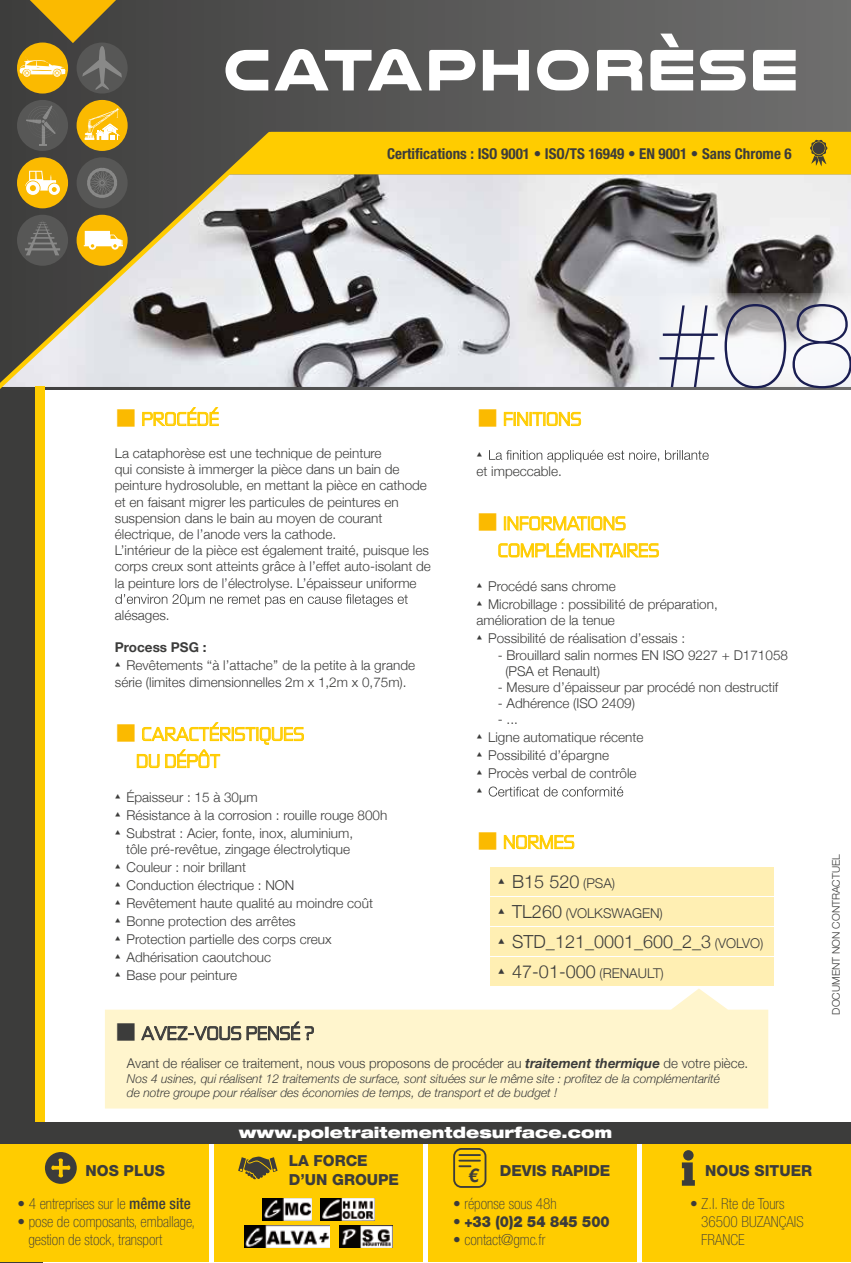
<style>
.page{position:relative;width:851px;height:1263px;background:#fff}
.page>*{position:absolute;margin:0;border:0;box-sizing:border-box;transform-origin:0 0}
.t1{font:200 120px "Helvetica Neue";color:#1a1e52}
.t2{font:700 60px "Nulshock Rg";letter-spacing:.05em;color:#fff}
.t3{font:italic 700 18.9px "Helvetica Neue LT Std";color:#3c3c3b}
.t4{font:18px/27px "Zekton Rg";color:#fc0}
.t5{font:300 18px "Helvetica Neue";color:#3c3c3b}
.t6{font:18px "Zekton Rg";color:#3c3c3b}
.t7{font:100 condensed 15.3px/18.3px "Helvetica Neue LT Std";color:#3c3c3b}
.t8{font:800 15.3px/18.3px "Helvetica Neue LT Std";color:#3c3c3b}
.t9{font:900 expanded 15.3px "Helvetica Neue LT Std";color:#fff}
.t10{font:900 15.3px "Helvetica Neue LT Std";color:#3c3c3b;scale:.9 1}
.t11{font:700 condensed 15px "Helvetica Neue LT Std";color:#3c3c3b}
.t12{font:15px "Zekton Rg";color:#3c3c3b}
.t13{font:300 13.5px/16.2px "Helvetica Neue";color:#3c3c3b}
.t14{font:700 13.5px "Helvetica Neue";color:#3c3c3b}
.t15{font:italic 300 12.3px/14.4px "Helvetica Neue";color:#3c3c3b}
.t16{font:300 10.5px "Helvetica Neue";color:#3c3c3b}
.s1{color:#fbba00}
.s2{font-family:"Zekton Rg";font-weight:400;font-size:15px}
.s3{font-family:"Zekton Rg";font-weight:400}
.s4{font-size:13.5px}
.s5{font-family:"Zekton Rg";font-weight:400;font-size:18px}
.s6{font-size:18px}
.s7{font-weight:700;font-style:italic}
.s8{font-weight:500}
.s9{font-weight:100;font-stretch:condensed}
</style>
<div class="page">
<div style="left:490px;top:957px;width:283px;height:28px;background:#ffefb3"></div>
<div style="left:490px;top:927px;width:283px;height:29px;background:#ffefb3"></div>
<div style="left:490px;top:868px;width:283px;height:28px;background:#ffefb3"></div>
<div style="left:490px;top:897px;width:283px;height:29px;background:#ffefb3"></div>
<div style="left:0;top:387px;width:43px;height:876px;background:#3c3c3b"></div>
<div style="left:0;top:0;width:850px;height:389px;background:linear-gradient(to right,#3f3e3d,#6f6f6e)"></div>
<img style="left:276px;top:174px;width:574px;height:213px">
<svg style="left:659px;top:293px;width:191px;height:94px;fill:#f5f6f8"></svg>
<svg style="left:0;top:128px;width:276px;height:278px;background:#908f8b"></svg>
<div style="left:77px;top:43px;width:51px;height:51px;background:#575756;border-radius:50%"></div>
<div style="left:17px;top:157px;width:51px;height:51px;background:#fbba00;border-radius:50%"></div>
<svg style="left:25px;top:171px;width:35px;height:24px"></svg>
<div style="left:77px;top:100px;width:51px;height:51px;background:#fbba00;border-radius:50%"></div>
<svg style="left:85px;top:108px;width:35px;height:32px"></svg>
<div style="left:77px;top:157px;width:51px;height:51px;background:#575756;border-radius:50%"></div>
<svg style="left:87px;top:168px;width:30px;height:30px"></svg>
<div style="left:17px;top:100px;width:51px;height:51px;background:#575756;border-radius:50%"></div>
<svg style="left:26px;top:105px;width:33px;height:40px"></svg>
<div style="left:17px;top:215px;width:51px;height:51px;background:#575756;border-radius:50%"></div>
<svg style="left:25px;top:220px;width:35px;height:35px"></svg>
<div style="left:77px;top:215px;width:51px;height:51px;background:#fbba00;border-radius:50%"></div>
<svg style="left:84px;top:231px;width:39px;height:19px"></svg>
<svg style="left:17px;top:43px;width:51px;height:51px"></svg>
<svg style="left:20px;top:0;width:102px;height:90px"></svg>
<svg style="left:142px;top:407px;width:77px;height:19px"></svg>
<svg style="left:115px;top:594px;width:292px;height:12px"></svg>
<svg style="left:136px;top:722px;width:168px;height:46px"></svg>
<svg style="left:503px;top:412px;width:78px;height:14px"></svg>
<svg style="left:489px;top:450px;width:219px;height:12px"></svg>
<svg style="left:504px;top:516px;width:122px;height:15px"></svg>
<svg style="left:498px;top:538px;width:161px;height:20px"></svg>
<svg style="left:488px;top:786px;width:135px;height:10px"></svg>
<svg style="left:503px;top:835px;width:71px;height:14px"></svg>
<div style="left:36px;top:387px;width:9px;height:751px;background:#fc0"></div>
<div style="left:224px;top:132px;width:626px;height:42px;background:#fc0"></div>
<div style="left:1px;top:1133px;width:208px;height:129px;background:#fc0"></div>
<div style="left:642px;top:1133px;width:208px;height:129px;background:#fc0"></div>
<div style="left:428px;top:1133px;width:208px;height:129px;background:#fc0"></div>
<div style="left:214px;top:1133px;width:209px;height:129px;background:#fc0"></div>
<img style="left:321px;top:1198px;width:54px;height:22px">
<img style="left:262px;top:1198px;width:49px;height:22px">
<img style="left:339px;top:1226px;width:54px;height:22px">
<img style="left:244px;top:1226px;width:86px;height:22px">
<div style="left:683px;top:1150px;width:10px;height:10px;background:#3c3c3b;border-radius:50%"></div>
<svg style="left:681px;top:1162px;width:13px;height:24px"></svg>
<div style="left:453px;top:1148px;width:33px;height:40px;border:2px solid #3c3c3b;border-radius:7px"></div>
<hr style="left:459px;top:1154px;width:21px;height:2px;background:#3c3c3b">
<svg style="left:459px;top:1160px;width:21px;height:7px"></svg>
<svg style="left:45px;top:1152px;width:32px;height:32px"></svg>
<svg style="left:238px;top:1156px;width:39px;height:24px"></svg>
<div style="left:1px;top:1122px;width:849px;height:21px;background:#3c3c3b"></div>
<svg style="left:105px;top:988px;width:663px;height:120px;fill:#fff5cd"></svg>
<svg style="left:141px;top:1021px;width:173px;height:19px;background:#c7c0a3"></svg>
<h2 class="t2" style="left:223px;top:34px;width:575px">CATAPHORÈSE</h2>
<p class="t11" style="left:387px;top:144px;width:406px">Certifications : ISO 9001 • ISO/TS 16949 • EN 9001 • Sans Chrome 6</p>
<h3 class="t4" style="left:115px;top:405px;width:106px"><span class="s1">■</span> PROCÉDÉ</h3>
<p class="t13" style="left:115px;top:444px;width:317px">La cataphorèse est une technique de peinture<br>qui consiste à immerger la pièce dans un bain de peinture hydrosoluble, en mettant la pièce en cathode et en faisant migrer les particules de peintures en suspension dans le bain au moyen de courant électrique, de l’anode vers la cathode.<br>L’intérieur de la pièce est également traité, puisque les corps creux sont atteints grâce à l’effet auto-isolant de la peinture lors de l’électrolyse. L’épaisseur uniforme</p>
<p class="t13" style="left:115px;top:606px;width:56px">alésages.</p>
<p class="t14" style="left:115px;top:637px;width:93px">Process PSG :</p>
<p class="t13" style="left:115px;top:657px;width:302px"><span class="s2">•</span> Revêtements ‘‘à l’attache’’ de la petite à la grande série (limites dimensionnelles 2m x 1,2m x 0,75m).</p>
<h3 class="t4" style="left:136px;top:720px;width:170px;text-indent:-21px"><span class="s1">■</span> CARACTÉRISTIQUES<br>DU DÉPÔT</h3>
<p class="t13" style="left:115px;top:788px;width:144px"><span class="s2">•</span> Épaisseur : 15 à 30µm</p>
<p class="t13" style="left:115px;top:806px;width:274px"><span class="s2">•</span> Résistance à la corrosion : rouille rouge 800h</p>
<p class="t13" style="left:115px;top:824px;width:240px;text-align:right"><span class="s2">•</span> Substrat : Acier, fonte, inox, aluminium, tôle pré-revêtue, zingage électrolytique</p>
<p class="t13" style="left:115px;top:858px;width:133px"><span class="s2">•</span> Couleur : noir brillant</p>
<p class="t13" style="left:115px;top:876px;width:181px"><span class="s2">•</span> Conduction électrique : NON</p>
<p class="t13" style="left:115px;top:894px;width:259px"><span class="s2">•</span> Revêtement haute qualité au moindre coût</p>
<p class="t13" style="left:115px;top:912px;width:182px"><span class="s2">•</span> Bonne protection des arrêtes</p>
<p class="t13" style="left:115px;top:930px;width:218px"><span class="s2">•</span> Protection partielle des corps creux</p>
<p class="t13" style="left:115px;top:948px;width:158px"><span class="s2">•</span> Adhérisation caoutchouc</p>
<p class="t13" style="left:115px;top:966px;width:124px"><span class="s2">•</span> Base pour peinture</p>
<h3 class="t6" style="left:115px;top:1022px;width:200px">■ AVEZ-VOUS PENSÉ ?</h3>
<h1 class="t1" style="left:655px;top:251px;width:202px">#08</h1>
<h3 class="t4" style="left:476px;top:405px;width:106px"><span class="s1">■</span> FINITIONS</h3>
<p class="t12" style="left:476px;top:445px;width:8px">•</p>
<p class="t13" style="left:476px;top:462px;width:87px">et impeccable.</p>
<h3 class="t4" style="left:497px;top:509px;width:163px;text-indent:-21px"><span class="s1">■</span> INFORMATIONS<br>COMPLÉMENTAIRES</h3>
<p class="t13" style="left:476px;top:577px;width:141px"><span class="s2">•</span> Procédé sans chrome</p>
<p class="t13" style="left:476px;top:595px;width:243px"><span class="s2">•</span> Microbillage : possibilité de préparation, amélioration de la tenue</p>
<p class="t13" style="left:476px;top:630px;width:210px"><span class="s2">•</span> Possibilité de réalisation d’essais :</p>
<p class="t13" style="left:505px;top:646px;width:284px;text-indent:-8px">- Brouillard salin normes EN ISO 9227 + D171058 (PSA et Renault)</p>
<p class="t13" style="left:497px;top:678px;width:282px">- Mesure d’épaisseur par procédé non destructif</p>
<p class="t13" style="left:497px;top:694px;width:139px">- Adhérence (ISO 2409)</p>
<p class="t13" style="left:497px;top:711px;width:22px">- ...</p>
<p class="t13" style="left:476px;top:729px;width:168px"><span class="s2">•</span> Ligne automatique récente</p>
<p class="t13" style="left:476px;top:747px;width:134px"><span class="s2">•</span> Possibilité d’épargne</p>
<p class="t13" style="left:476px;top:765px;width:161px"><span class="s2">•</span> Procès verbal de contrôle</p>
<p class="t12" style="left:476px;top:781px;width:8px">•</p>
<h3 class="t4" style="left:476px;top:828px;width:100px"><span class="s1">■</span> NORMES</h3>
<h3 class="t5" style="left:497px;top:867px;width:119px"><span class="s3">•</span> B15 520 <span class="s4">(PSA)</span></h3>
<p class="t13" style="left:497px;top:904px;width:166px"><span class="s5">•</span> <span class="s6">TL260</span> (VOLKSWAGEN)</p>
<h3 class="t5" style="left:497px;top:927px;width:267px"><span class="s3">•</span> STD_121_0001_600_2_3 <span class="s4">(VOLVO)</span></h3>
<h3 class="t5" style="left:497px;top:957px;width:167px"><span class="s3">•</span> 47-01-000 <span class="s4">(RENAULT)</span></h3>
<p class="t16" style="left:827px;top:1015px;width:162px;rotate:-90deg">DOCUMENT NON CONTRACTUEL</p>
<p class="t13" style="left:127px;top:1055px;width:622px">Avant de réaliser ce traitement, nous vous proposons de procéder au <span class="s7">traitement thermique</span> de votre pièce.</p>
<p class="t15" style="left:127px;top:1070px;width:594px">Nos 4 usines, qui réalisent 12 traitements de surface, sont situées sur le même site : profitez de la complémentarité de notre groupe pour réaliser des économies de temps, de transport et de budget !</p>
<p class="t9" style="left:239px;top:1122px;width:375px">www.poletraitementdesurface.com</p>
<p class="t8" style="left:86px;top:1162px;width:81px">NOS PLUS</p>
<p class="t8" style="left:289px;top:1151px;width:112px">LA FORCE<br>D’UN GROUPE</p>
<p class="t7" style="left:17px;top:1194px;width:175px">• 4 entreprises sur le <span class="s8">même site</span></p>
<p class="t7" style="left:28px;top:1212px;width:168px;text-indent:-11px">• pose de composants, emballage, gestion de stock, transport</p>
<p class="t8" style="left:500px;top:1162px;width:112px">DEVIS RAPIDE</p>
<p class="t8" style="left:705px;top:1162px;width:108px">NOUS SITUER</p>
<h3 class="t3" style="left:468px;top:1164px;width:12px">€</h3>
<p class="t7" style="left:453px;top:1194px;width:105px">• réponse sous 48h</p>
<p class="t10" style="left:453px;top:1212px;width:175px"><span class="s9">•</span> +33 (0)2 54 845 500</p>
<p class="t7" style="left:453px;top:1231px;width:94px">• contact@gmc.fr</p>
<p class="t7" style="left:701px;top:1194px;width:104px;text-indent:-11px">• Z.I. Rte de Tours<br>36500 BUZANÇAIS<br>FRANCE</p>
</div>
